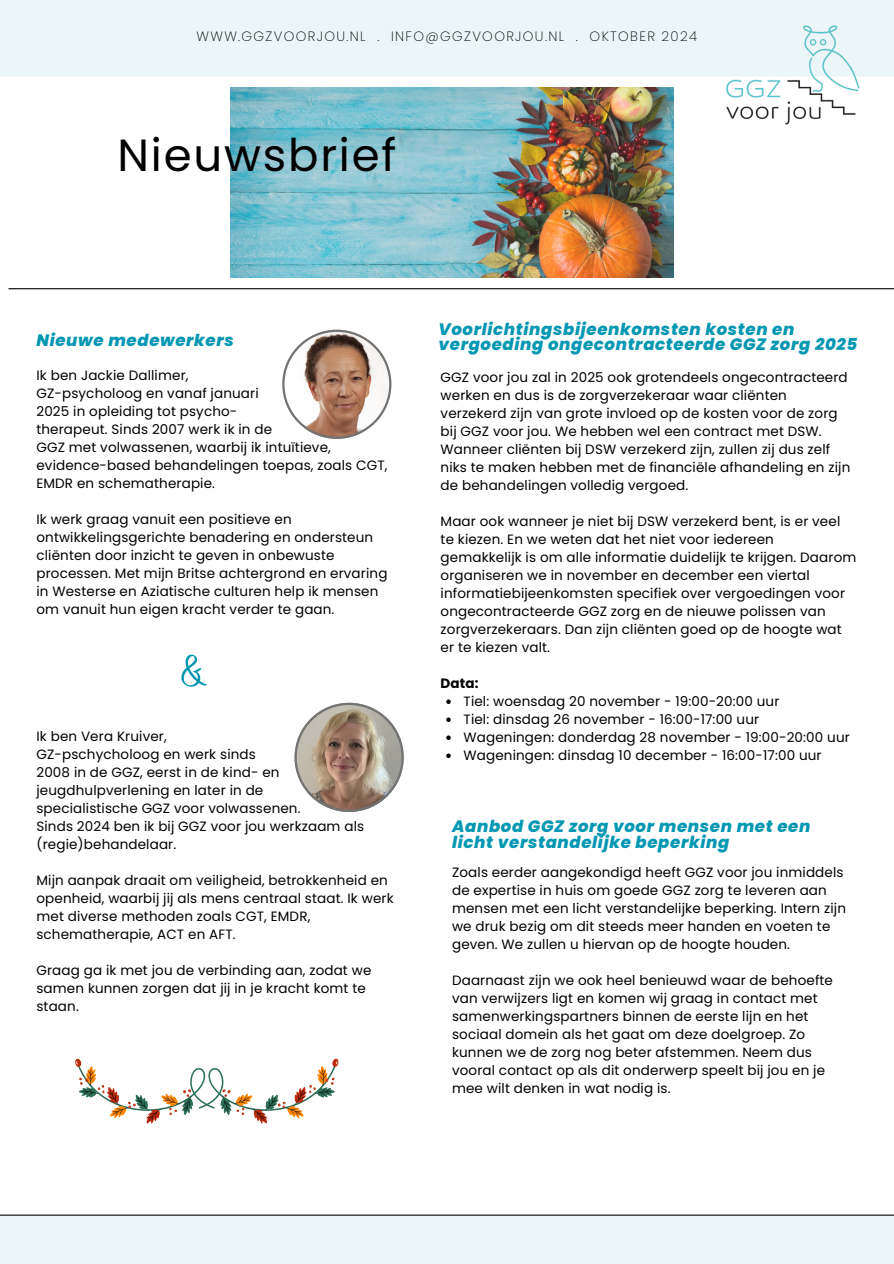
<style>
.page{position:relative;width:894px;height:1264px;background:#fff}
.page>*{position:absolute;margin:0;border:0;box-sizing:border-box;transform-origin:0 0}
.t1{font:45px "Poppins";letter-spacing:.04em;color:#000}
.t2{font:italic 800 16.5px/15.8px "Poppins";letter-spacing:.04em;color:#0097b2}
.t3{font:13.5px/18px "Poppins";letter-spacing:.01em;color:#000}
.t4{font:200 13.5px "Poppins";letter-spacing:.1em;color:#000}
.t5{font:700 13.5px "Poppins";color:#000}
</style>
<div class="page">
<div style="left:0;top:0;width:893px;height:76px;background:#eaf6f7"></div>
<hr style="left:0;top:76px;width:893px;height:1px;background:#000">
<hr style="left:9px;top:288px;width:884px;height:1px;background:#000">
<hr style="left:0;top:1214px;width:893px;height:1px;background:#000">
<img style="left:726px;top:26px;width:133px;height:99px">
<div style="left:0;top:1215px;width:893px;height:48px;background:#eaf6f7"></div>
<img style="left:231px;top:87px;width:442px;height:190px">
<svg style="left:282px;top:329px;width:109px;height:110px"></svg>
<svg style="left:181px;top:654px;width:26px;height:32px"></svg>
<svg style="left:294px;top:702px;width:109px;height:110px"></svg>
<svg style="left:75px;top:1058px;width:264px;height:65px"></svg>
<svg style="left:446px;top:699px;width:4px;height:5px"></svg>
<svg style="left:446px;top:717px;width:4px;height:5px"></svg>
<svg style="left:446px;top:735px;width:4px;height:5px"></svg>
<svg style="left:446px;top:753px;width:4px;height:5px"></svg>
<p class="t4" style="left:196px;top:26px;width:502px">WWW.GGZVOORJOU.NL . INFO@GGZVOORJOU.NL . OKTOBER 2024</p>
<p class="t1" style="left:117px;top:124px;width:280px">Nieuwsbrief</p>
<p class="t2" style="left:36px;top:332px;width:199px">Nieuwe medewerkers</p>
<p class="t2" style="left:438px;top:321px;width:420px">Voorlichtingsbijeenkomsten kosten en vergoeding ongecontracteerde GGZ zorg 2025</p>
<p class="t3" style="left:440px;top:368px;width:411px">GGZ voor jou zal in 2025 ook grotendeels ongecontracteerd werken en dus is de zorgverzekeraar waar cliënten verzekerd zijn van grote invloed op de kosten voor de zorg bij GGZ voor jou. We hebben wel een contract met DSW.<br>Wanneer cliënten bij DSW verzekerd zijn, zullen zij dus zelf niks te maken hebben met de financiële afhandeling en zijn de behandelingen volledig vergoed.</p>
<p class="t3" style="left:440px;top:512px;width:417px">Maar ook wanneer je niet bij DSW verzekerd bent, is er veel te kiezen. En we weten dat het niet voor iedereen gemakkelijk is om alle informatie duidelijk te krijgen. Daarom organiseren we in november en december een viertal informatiebijeenkomsten specifiek over vergoedingen voor ongecontracteerde GGZ zorg en de nieuwe polissen van zorgverzekeraars. Dan zijn cliënten goed op de hoogte wat er te kiezen valt.</p>
<p class="t5" style="left:440px;top:674px;width:40px">Data:</p>
<p class="t3" style="left:463px;top:692px;width:317px">Tiel: woensdag 20 november - 19:00-20:00 uur</p>
<p class="t3" style="left:463px;top:710px;width:297px">Tiel: dinsdag 26 november - 16:00-17:00 uur</p>
<h2 class="t3" style="left:463px;top:728px;width:387px">Wageningen: donderdag 28 november - 19:00-20:00 uur</h2>
<p class="t3" style="left:463px;top:746px;width:359px">Wageningen: dinsdag 10 december - 16:00-17:00 uur</p>
<p class="t3" style="left:36px;top:366px;width:153px">Ik ben Jackie Dallimer,</p>
<h4 class="t3" style="left:36px;top:384px;width:224px">GZ-psycholoog en vanaf januari</h4>
<p class="t3" style="left:36px;top:402px;width:202px">2025 in opleiding tot psycho-</p>
<p class="t3" style="left:36px;top:420px;width:237px">therapeut. Sinds 2007 werk ik in de</p>
<p class="t3" style="left:36px;top:438px;width:352px">GGZ met volwassenen, waarbij ik intuïtieve, evidence-based behandelingen toepas, zoals CGT,<br>EMDR en schematherapie.</p>
<p class="t3" style="left:36px;top:510px;width:352px">Ik werk graag vanuit een positieve en ontwikkelingsgerichte benadering en ondersteun cliënten door inzicht te geven in onbewuste processen. Met mijn Britse achtergrond en ervaring in Westerse en Aziatische culturen help ik mensen om vanuit hun eigen kracht verder te gaan.</p>
<p class="t3" style="left:36px;top:727px;width:132px">Ik ben Vera Kruiver,</p>
<h1 class="t3" style="left:36px;top:745px;width:221px">GZ-pschycholoog en werk sinds</h1>
<p class="t3" style="left:36px;top:763px;width:244px">2008 in de GGZ, eerst in de kind- en jeugdhulpverlening en later in de</p>
<h2 class="t3" style="left:36px;top:799px;width:265px">specialistische GGZ voor volwassenen.</h2>
<p class="t3" style="left:36px;top:817px;width:329px">Sinds 2024 ben ik bij GGZ voor jou werkzaam als (regie)behandelaar.</p>
<p class="t3" style="left:36px;top:871px;width:358px">Mijn aanpak draait om veiligheid, betrokkenheid en openheid, waarbij jij als mens centraal staat. Ik werk met diverse methoden zoals CGT, EMDR, schematherapie, ACT en AFT.</p>
<p class="t3" style="left:36px;top:961px;width:336px">Graag ga ik met jou de verbinding aan, zodat we samen kunnen zorgen dat jij in je kracht komt te staan.</p>
<p class="t2" style="left:452px;top:818px;width:359px">Aanbod GGZ zorg voor mensen met een licht verstandelijke beperking</p>
<p class="t3" style="left:452px;top:863px;width:395px">Zoals eerder aangekondigd heeft GGZ voor jou inmiddels de expertise in huis om goede GGZ zorg te leveren aan mensen met een licht verstandelijke beperking. Intern zijn we druk bezig om dit steeds meer handen en voeten te geven. We zullen u hiervan op de hoogte houden.</p>
<p class="t3" style="left:452px;top:971px;width:382px">Daarnaast zijn we ook heel benieuwd waar de behoefte van verwijzers ligt en komen wij graag in contact met samenwerkingspartners binnen de eerste lijn en het sociaal domein als het gaat om deze doelgroep. Zo kunnen we de zorg nog beter afstemmen. Neem dus vooral contact op als dit onderwerp speelt bij jou en je mee wilt denken in wat nodig is.</p>
</div>
